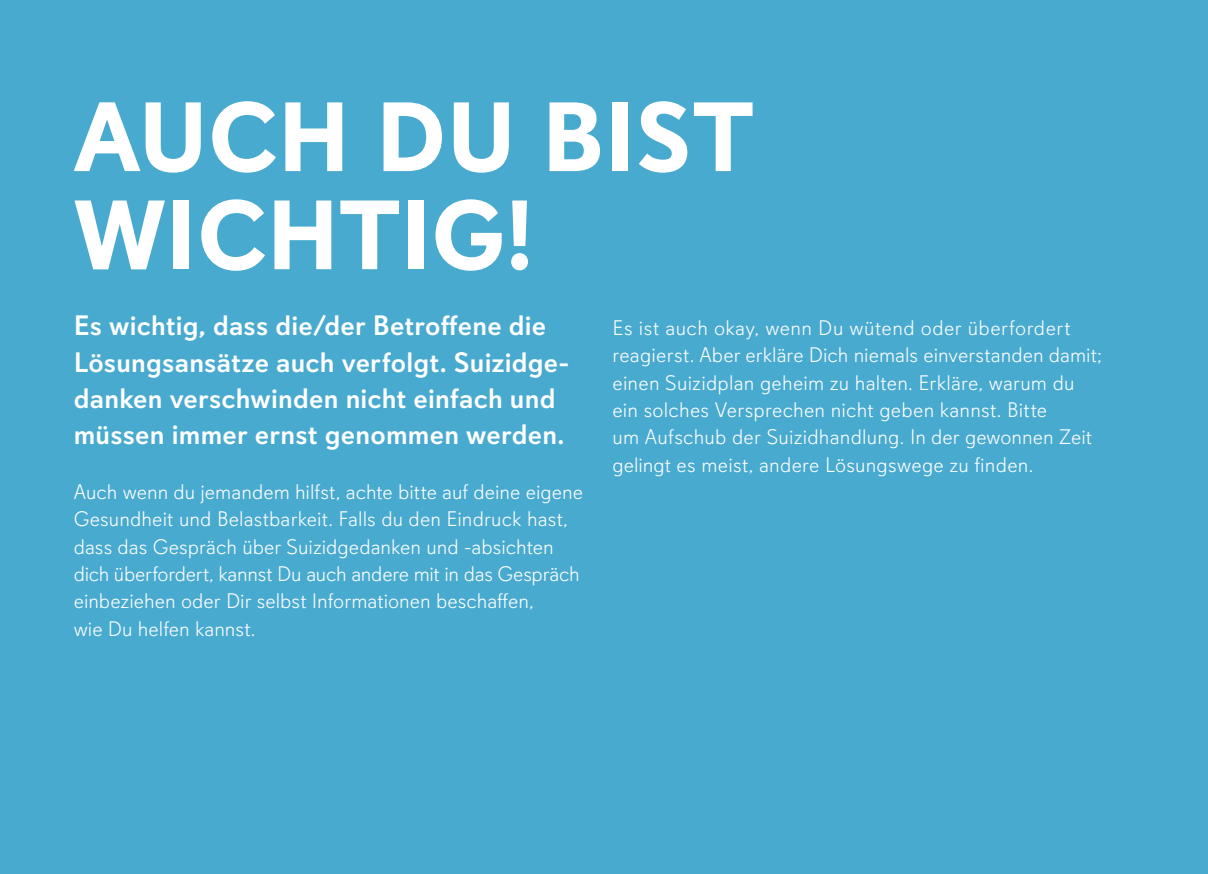
<style>
.page{position:relative;width:1208px;height:874px;background:#fff}
.page>*{position:absolute;margin:0;border:0;box-sizing:border-box;transform-origin:0 0}
.t1{font:700 98px/98px "Davis Sans";letter-spacing:.005em;color:#fff}
.t2{font:500 28px/36.4px "Davis Sans";letter-spacing:.01em;color:#fff}
.t3{font:300 21px/27.2px "Davis Sans";letter-spacing:.005em;color:#fff}
</style>
<div class="page">
<div style="left:0;top:0;width:1208px;height:873px;background:#49aad0"></div>
<h1 class="t1" style="left:74px;top:90px;width:681px">AUCH DU BIST<br>WICHTIG!</h1>
<h2 class="t2" style="left:74px;top:307px;width:497px">Es wichtig, dass die/der Betroffene die Lösungsansätze auch verfolgt. Suizidge&shy;danken verschwinden nicht einfach und müssen immer ernst genommen werden.</h2>
<p class="t3" style="left:74px;top:478px;width:511px">Auch wenn du jemandem hilfst, achte bitte auf deine eigene Gesundheit und Belastbarkeit. Falls du den Eindruck hast, dass das Gespräch über Suizidgedanken und -absichten dich überfordert, kannst Du auch andere mit in das Gespräch einbeziehen oder Dir selbst Informationen beschaffen,<br>wie Du helfen kannst.</p>
<p class="t3" style="left:612px;top:314px;width:491px">Es ist auch okay, wenn Du wütend oder überfordert reagierst. Aber erkläre Dich niemals einverstanden damit; einen Suizidplan geheim zu halten. Erkläre, warum du ein solches Versprechen nicht geben kannst. Bitte<br>um Aufschub der Suizidhandlung. In der gewonnen Zeit gelingt es meist, andere Lösungswege zu finden.</p>
</div>
